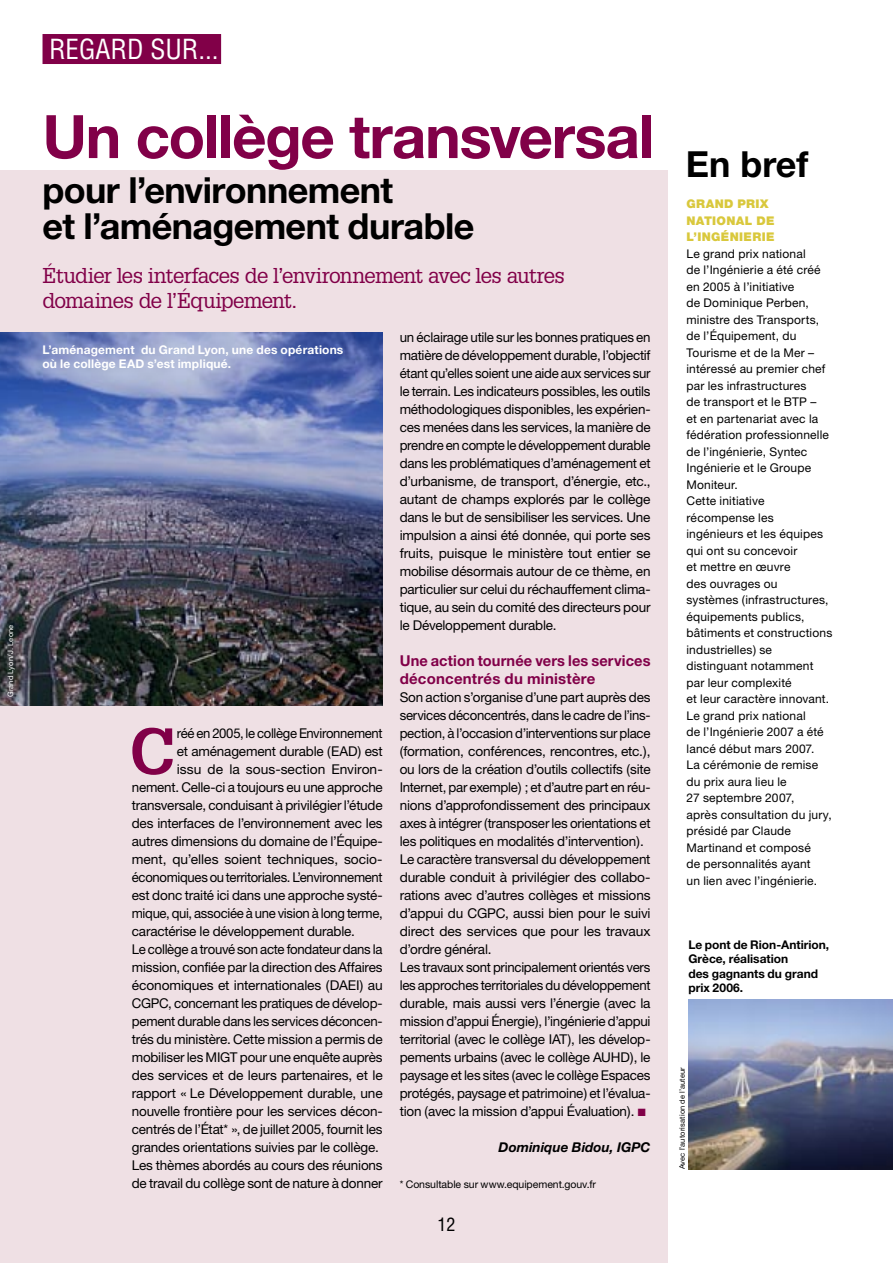
<style>
.page{position:relative;width:893px;height:1263px;background:#fff}
.page>*{position:absolute;margin:0;border:0;box-sizing:border-box;transform-origin:0 0}
.t1{font:700 63.75px "Glypha";color:#810048}
.t2{font:700 60px "Helvetica Neue";letter-spacing:-.02em;color:#810048}
.t3{font:700 36px/36px "Helvetica Neue";letter-spacing:-.015em;color:#000}
.t4{font:condensed 27px "Helvetica";color:#fff}
.t5{font:21px/25.5px "Glypha";letter-spacing:-.04em;color:#810048}
.t6{font:condensed 18px "Helvetica";color:#000}
.t7{font:700 15px/18px "Helvetica Neue";letter-spacing:.01em;color:#810048}
.t8{font:13.5px/18px "Helvetica Neue";letter-spacing:-.015em;color:#000;text-align:justify}
.t9{font:italic 700 13.5px "Helvetica Neue";color:#000}
.t10{font:12px/16.5px "Helvetica Neue";letter-spacing:.015em;color:#000}
.t11{font:700 12px/14.2px "Helvetica Neue";letter-spacing:.015em;color:#fff}
.t12{font:700 12px/14.2px "Helvetica Neue";color:#000}
.t13{font:900 12px/16.5px "Helvetica Neue";letter-spacing:.03em;color:#d9c83c}
.t14{font:10.5px "Helvetica Neue";letter-spacing:-.005em;color:#000}
.t15{font:7.5px "Helvetica Neue";letter-spacing:.025em;color:#000}
.t16{font:7.5px "Helvetica Neue";letter-spacing:.025em;color:#fff}
.s1{color:#810048}
</style>
<div class="page">
<hr style="left:892px;top:901px;width:1px;height:362px;background:#e9e7db">
<hr style="left:892px;top:496px;width:1px;height:97px;background:#789b84">
<div style="left:0;top:170px;width:668px;height:1093px;background:#efe0e4"></div>
<div style="left:43px;top:34px;width:178px;height:30px;background:#810048"></div>
<img style="left:0;top:333px;width:383px;height:372px">
<img style="left:688px;top:1000px;width:205px;height:169px">
<p class="t16" style="left:6px;top:697px;width:74px;rotate:-90deg">Grand Lyon/J. Leone</p>
<h3 class="t4" style="left:49px;top:32px;width:171px">REGARD SUR...</h3>
<h2 class="t2" style="left:43px;top:100px;width:613px">Un collège transversal</h2>
<h3 class="t3" style="left:43px;top:171px;width:434px">pour l’environnement<br>et l’aménagement durable</h3>
<h3 class="t5" style="left:43px;top:262px;width:524px">Étudier les interfaces de l’environnement avec les autres domaines de l’Équipement.</h3>
<p class="t8" style="left:400px;top:328px;width:252px">un éclairage utile sur les bonnes pratiques en matière de développement durable, l’objectif étant qu’elles soient une aide aux services sur le terrain. Les indicateurs possibles, les outils méthodologiques disponibles, les expérien&shy;ces menées dans les services, la manière de prendre en compte le développement durable dans les problématiques d’aménagement et d’urbanisme, de transport, d’énergie, etc., autant de champs explorés par le collège dans le but de sensibiliser les services. Une impulsion a ainsi été donnée, qui porte ses fruits, puisque le ministère tout entier se mobilise désormais autour de ce thème, en particulier sur celui du réchauffement clima&shy;tique, au sein du comité des directeurs pour le Développement durable.</p>
<p class="t7" style="left:400px;top:651px;width:252px">Une action tournée vers les services déconcentrés du ministère</p>
<p class="t8" style="left:400px;top:688px;width:252px;text-align:left">Son action s’organise d’une part auprès des services déconcentrés, dans le cadre de l’ins&shy;pection, à l’occasion d’interventions sur place (formation, conférences, rencontres, etc.), ou lors de la création d’outils collectifs (site Internet, par exemple) ; et d’autre part en réu&shy;nions d’approfondissement des principaux axes à intégrer (transposer les orientations et les politiques en modalités d’intervention).<br>Le caractère transversal du développement durable conduit à privilégier des collabo&shy;rations avec d’autres collèges et missions d’appui du CGPC, aussi bien pour le suivi direct des services que pour les travaux d’ordre général.<br>Les travaux sont principalement orientés vers les approches territoriales du développement durable, mais aussi vers l’énergie (avec la mission d’appui Énergie), l’ingénierie d’appui territorial (avec le collège IAT), les dévelop&shy;pements urbains (avec le collège AUHD), le paysage et les sites (avec le collège Espaces protégés, paysage et patrimoine) et l’évalua&shy;tion (avec la mission d’appui Évaluation). <span class="s1">■</span></p>
<p class="t9" style="left:499px;top:1139px;width:153px">Dominique Bidou, IGPC</p>
<p class="t14" style="left:400px;top:1178px;width:198px">* Consultable sur www.equipement.gouv.fr</p>
<p class="t11" style="left:43px;top:342px;width:302px">L’aménagement du Grand Lyon, une des opérations où le collège EAD s’est impliqué.</p>
<h1 class="t1" style="left:129px;top:712px;width:48px">C</h1>
<p class="t8" style="left:177px;top:724px;width:207px">réé en 2005, le collège Environnement</p>
<p class="t8" style="left:177px;top:742px;width:207px">et aménagement durable (EAD) est</p>
<p class="t8" style="left:177px;top:760px;width:206px">issu de la sous-section Environ-</p>
<p class="t8" style="left:132px;top:778px;width:252px">nement. Celle-ci a toujours eu une approche</p>
<p class="t8" style="left:132px;top:796px;width:252px">transversale, conduisant à privilégier l’étude</p>
<p class="t8" style="left:132px;top:814px;width:252px">des interfaces de l’environnement avec les</p>
<p class="t8" style="left:132px;top:832px;width:251px">autres dimensions du domaine de l’Équipe-</p>
<p class="t8" style="left:132px;top:850px;width:252px">ment, qu’elles soient techniques, socio-</p>
<p class="t8" style="left:132px;top:868px;width:252px">économiques ou territoriales. L’environnement</p>
<p class="t8" style="left:132px;top:886px;width:251px">est donc traité ici dans une approche systé-</p>
<p class="t8" style="left:132px;top:904px;width:252px">mique, qui, associée à une vision à long terme,</p>
<p class="t8" style="left:132px;top:922px;width:225px">caractérise le développement durable.</p>
<p class="t8" style="left:132px;top:940px;width:252px">Le collège a trouvé son acte fondateur dans la</p>
<p class="t8" style="left:132px;top:958px;width:252px">mission, confiée par la direction des Affaires</p>
<p class="t8" style="left:132px;top:976px;width:252px">économiques et internationales (DAEI) au</p>
<p class="t8" style="left:132px;top:994px;width:252px">CGPC, concernant les pratiques de dévelop-</p>
<p class="t8" style="left:132px;top:1012px;width:252px">pement durable dans les services déconcen-</p>
<p class="t8" style="left:132px;top:1030px;width:252px">trés du ministère. Cette mission a permis de</p>
<p class="t8" style="left:132px;top:1048px;width:252px">mobiliser les MIGT pour une enquête auprès</p>
<p class="t8" style="left:132px;top:1066px;width:252px">des services et de leurs partenaires, et le</p>
<p class="t8" style="left:132px;top:1084px;width:252px">rapport « Le Développement durable, une</p>
<p class="t8" style="left:132px;top:1102px;width:252px">nouvelle frontière pour les services décon-</p>
<p class="t8" style="left:132px;top:1120px;width:252px">centrés de l’État* », de juillet 2005, fournit les</p>
<p class="t8" style="left:132px;top:1138px;width:248px">grandes orientations suivies par le collège.</p>
<p class="t8" style="left:132px;top:1156px;width:252px">Les thèmes abordés au cours des réunions</p>
<p class="t8" style="left:132px;top:1174px;width:252px">de travail du collège sont de nature à donner</p>
<h3 class="t6" style="left:437px;top:1213px;width:19px">12</h3>
<h3 class="t3" style="left:686px;top:145px;width:124px">En bref</h3>
<p class="t13" style="left:686px;top:195px;width:90px">GRAND PRIX<br>NATIONAL DE<br>L’INGÉNIERIE</p>
<p class="t10" style="left:686px;top:245px;width:147px">Le grand prix national<br>de l’Ingénierie a été créé en 2005 à l’initiative<br>de Dominique Perben, ministre des Transports, de l’Équipement, du<br>Tourisme et de la Mer – intéressé au premier chef par les infrastructures<br>de transport et le BTP –<br>et en partenariat avec la fédération professionnelle de l’ingénierie, Syntec<br>Ingénierie et le Groupe<br>Moniteur.<br>Cette initiative récompense les ingénieurs et les équipes qui ont su concevoir<br>et mettre en œuvre<br>des ouvrages ou systèmes (infrastructures, équipements publics, bâtiments et constructions industrielles) se distinguant notamment par leur complexité<br>et leur caractère innovant.<br>Le grand prix national<br>de l’Ingénierie 2007 a été lancé début mars 2007.<br>La cérémonie de remise du prix aura lieu le<br>27 septembre 2007,<br>après consultation du jury, présidé par Claude<br>Martinand et composé<br>de personnalités ayant<br>un lien avec l’ingénierie.</p>
<p class="t12" style="left:688px;top:937px;width:142px">Le pont de Rion-Antirion,<br>Grèce, réalisation<br>des gagnants du grand prix 2006.</p>
<p class="t15" style="left:678px;top:1169px;width:104px;rotate:-90deg">Avec l’autorisation de l’auteur</p>
</div>
